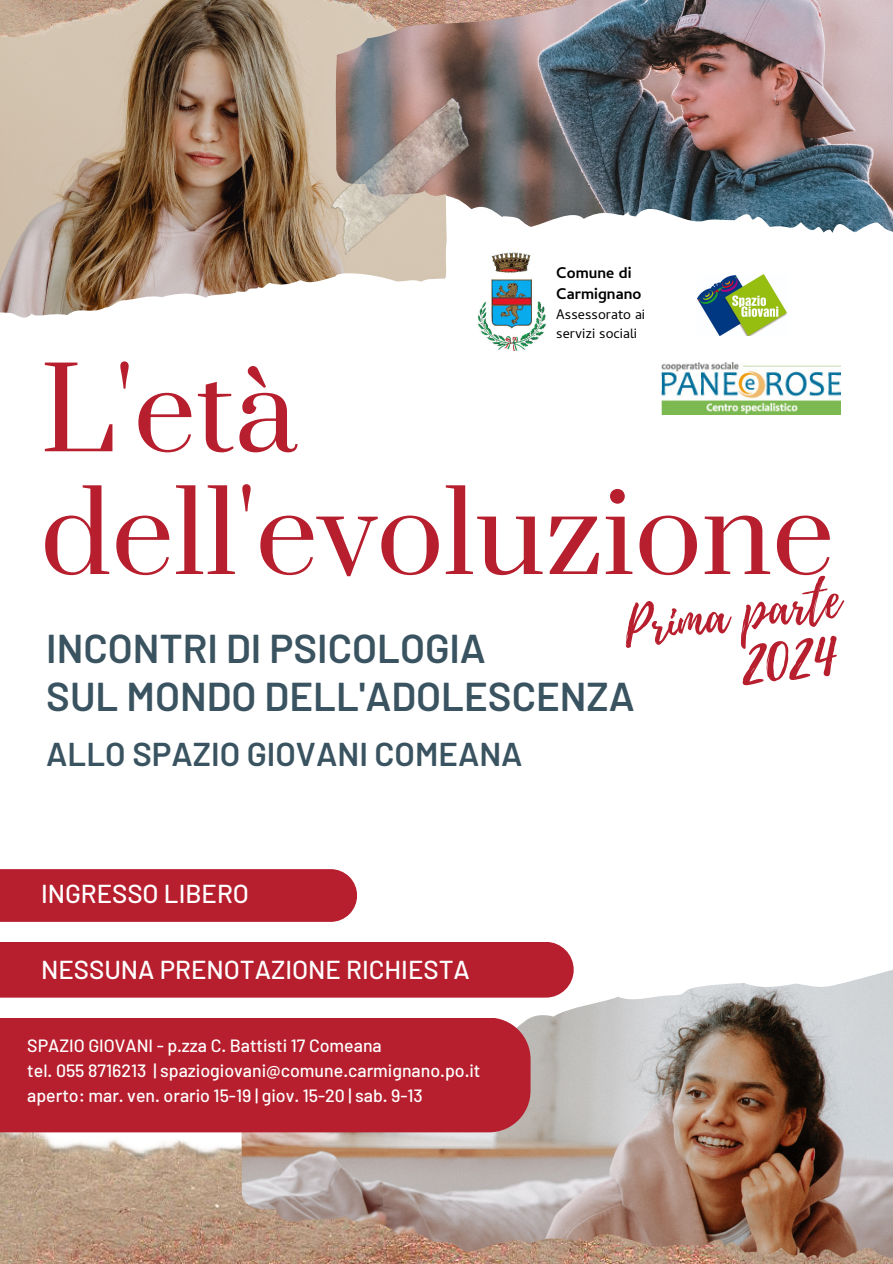
<style>
.page{position:relative;width:893px;height:1264px;background:#fff}
.page>*{position:absolute;margin:0;border:0;box-sizing:border-box;transform-origin:0 0}
.t1{font:110.85px/122.7px "Prata";color:#b71f2e}
.t2{font:61.5px "Playlist Script";color:#b71f2e}
.t3{font:52.35px "Playlist Script";color:#b71f2e}
.t4{font:600 40.2px/47.5px "Barlow";color:#3a5360}
.t5{font:600 33px "Barlow";color:#3a5360}
.t6{font:500 25.95px "Barlow";color:#fff}
.t7{font:500 17.7px "Barlow";color:#fff}
.t8{font:700 15.6px "Cambay";color:#000}
.t9{font:14.1px "Cambay";color:#000}
</style>
<div class="page">
<img style="left:0;top:36px;width:446px;height:282px">
<img style="left:0;top:0;width:336px;height:36px">
<img style="left:0;top:1132px;width:892px;height:131px">
<img style="left:241px;top:964px;width:651px;height:294px">
<img style="left:336px;top:0;width:556px;height:233px">
<img style="left:302px;top:90px;width:196px;height:168px">
<div style="left:0;top:1017px;width:530px;height:115px;background:#b71f2e"></div>
<div style="left:0;top:869px;width:357px;height:52px;background:#b71f2e"></div>
<img style="left:697px;top:274px;width:90px;height:61px">
<img style="left:456px;top:249px;width:90px;height:101px">
<img style="left:661px;top:363px;width:179px;height:51px">
<div style="left:0;top:942px;width:573px;height:55px;background:#b71f2e"></div>
<h5 class="t8" style="left:556px;top:263px;width:77px">Comune di</h5>
<h6 class="t8" style="left:556px;top:284px;width:86px">Carmignano</h6>
<h6 class="t9" style="left:556px;top:306px;width:90px">Assessorato ai</h6>
<p class="t9" style="left:556px;top:325px;width:82px">servizi sociali</p>
<p class="t1" style="left:40px;top:355px;width:795px">L'età dell'evoluzione</p>
<p class="t3" style="left:618px;top:591px;width:220px;rotate:-8deg">Prima parte</p>
<p class="t4" style="left:46px;top:623px;width:590px">INCONTRI DI PSICOLOGIA<br>SUL MONDO DELL'ADOLESCENZA</p>
<p class="t2" style="left:737px;top:616px;width:96px;rotate:-6deg">2024</p>
<h4 class="t5" style="left:46px;top:732px;width:478px">ALLO SPAZIO GIOVANI COMEANA</h4>
<h1 class="t6" style="left:41px;top:876px;width:209px">INGRESSO LIBERO</h1>
<p class="t6" style="left:41px;top:952px;width:430px">NESSUNA PRENOTAZIONE RICHIESTA</p>
<p class="t7" style="left:27px;top:1034px;width:356px">SPAZIO GIOVANI - p.zza C. Battisti 17 Comeana</p>
<h3 class="t7" style="left:27px;top:1059px;width:454px">tel. 055 8716213 | spaziogiovani@comune.carmignano.po.it</h3>
<h2 class="t7" style="left:27px;top:1083px;width:397px">aperto: mar. ven. orario 15-19 | giov. 15-20 | sab. 9-13</h2>
</div>
